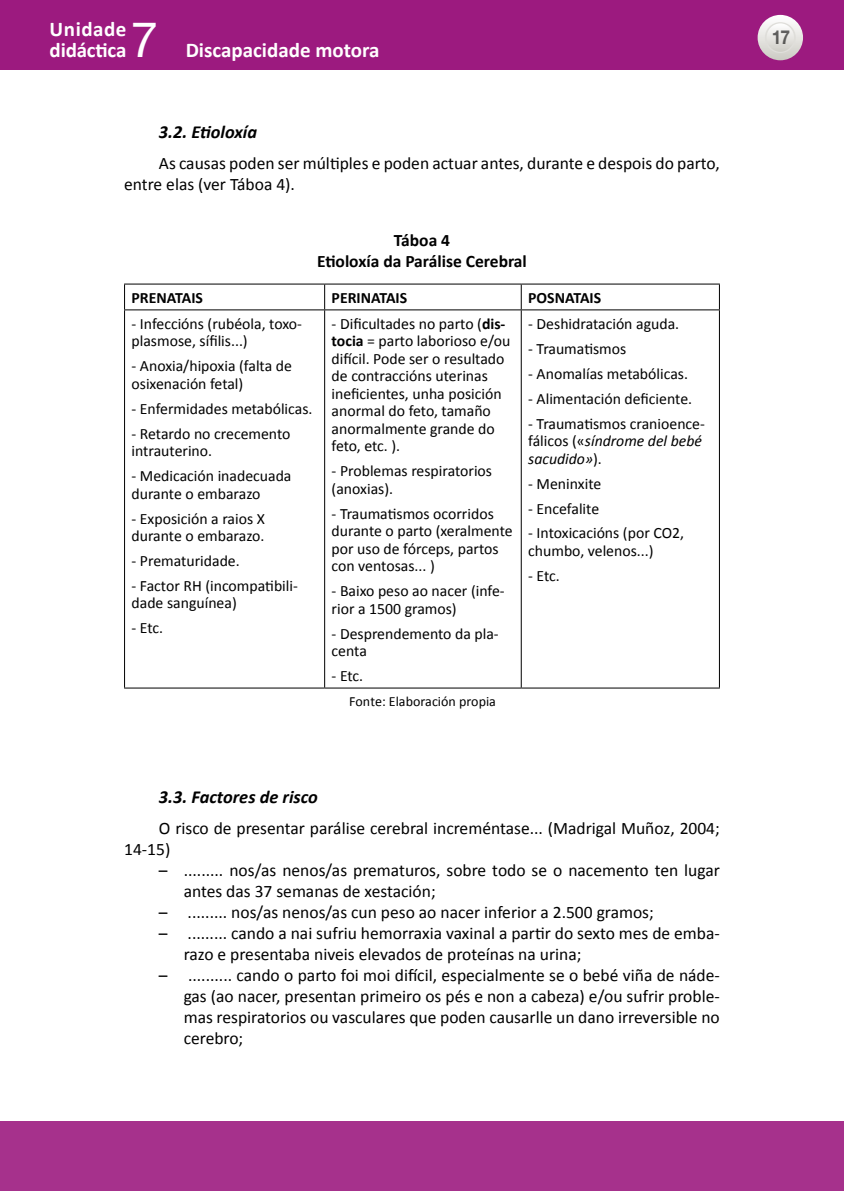
<style>
.page{position:relative;width:844px;height:1191px;background:#fff}
.page>*{position:absolute;margin:0;border:0;box-sizing:border-box;transform-origin:0 0}
.t1{font:49px "Helvetica Neue LT Std";color:#fff}
.t2{font:700 21px/21px "Calibri";color:#fff}
.t3{font:700 19.25px "Helvetica Neue LT Std";color:#000;scale:.9 1}
.t4{font:italic 700 18.38px "Calibri";color:#000}
.t5{font:17.5px/21px "Calibri";color:#000}
.t6{font:700 17.5px/21px "Calibri";color:#000;text-align:center}
.t7{font:15.75px/17.5px "Calibri";color:#000}
.t8{font:700 15.75px "Calibri";color:#000}
.t9{font:14px "Calibri";color:#000}
.s1{font-weight:700}
.s2{font-style:italic}
</style>
<div class="page">
<div style="left:0;top:0;width:843px;height:69px;background:#9c1a7f"></div>
<svg style="left:757px;top:15px;width:45px;height:45px"></svg>
<svg style="left:765px;top:23px;width:29px;height:29px"></svg>
<div style="left:764px;top:22px;width:31px;height:31px;border:1px solid #dfdeda;border-radius:50%"></div>
<div style="left:0;top:1121px;width:843px;height:70px;background:#a6318c"></div>
<hr style="left:124px;top:284px;width:200px;height:1px;background:#000">
<svg style="left:124px;top:284px;width:1px;height:25px"></svg>
<hr style="left:324px;top:284px;width:197px;height:1px;background:#000">
<svg style="left:324px;top:284px;width:1px;height:25px"></svg>
<hr style="left:521px;top:284px;width:198px;height:1px;background:#000">
<svg style="left:520px;top:284px;width:1px;height:25px"></svg>
<svg style="left:718px;top:284px;width:1px;height:25px"></svg>
<hr style="left:124px;top:309px;width:200px;height:1px;background:#000">
<hr style="left:124px;top:310px;width:1px;height:377px;background:#000">
<hr style="left:324px;top:309px;width:197px;height:1px;background:#000">
<hr style="left:324px;top:310px;width:1px;height:377px;background:#000">
<hr style="left:521px;top:309px;width:198px;height:1px;background:#000">
<hr style="left:520px;top:310px;width:1px;height:377px;background:#000">
<hr style="left:718px;top:310px;width:1px;height:377px;background:#000">
<hr style="left:124px;top:687px;width:200px;height:1px;background:#000">
<hr style="left:324px;top:687px;width:197px;height:1px;background:#000">
<hr style="left:521px;top:687px;width:198px;height:1px;background:#000">
<h2 class="t2" style="left:50px;top:18px;width:78px">Unidade didáctica</h2>
<h1 class="t1" style="left:131px;top:11px;width:29px">7</h1>
<p class="t3" style="left:770px;top:26px;width:23px">17</p>
<h2 class="t2" style="left:186px;top:39px;width:195px">Discapacidade motora</h2>
<p class="t4" style="left:159px;top:120px;width:100px">3.2. Etioloxía</p>
<p class="t5" style="left:124px;top:152px;width:597px;text-indent:35px">As causas poden ser múltiples e poden actuar antes, durante e despois do parto, entre elas (ver Táboa 4).</p>
<p class="t6" style="left:317px;top:229px;width:211px">Táboa 4<br>Etioloxía da Parálise Cerebral</p>
<p class="t8" style="left:131px;top:286px;width:73px">PRENATAIS</p>
<p class="t8" style="left:331px;top:286px;width:77px">PERINATAIS</p>
<p class="t8" style="left:528px;top:286px;width:74px">POSNATAIS</p>
<p class="t7" style="left:131px;top:314px;width:172px">- Infeccións (rubéola, toxo&shy;plasmose, sífilis...)</p>
<p class="t7" style="left:131px;top:356px;width:162px">- Anoxia/hipoxia (falta de osixenación fetal)</p>
<p class="t7" style="left:131px;top:399px;width:182px">- Enfermidades metabólicas.</p>
<p class="t7" style="left:131px;top:424px;width:160px">- Retardo no crecemento intrauterino.</p>
<p class="t7" style="left:131px;top:466px;width:161px">- Medicación inadecuada durante o embarazo</p>
<p class="t7" style="left:131px;top:509px;width:135px">- Exposición a raios X durante o embarazo.</p>
<p class="t7" style="left:131px;top:551px;width:110px">- Prematuridade.</p>
<p class="t7" style="left:131px;top:576px;width:168px">- Factor RH (incompatibili&shy;dade sanguínea)</p>
<p class="t7" style="left:131px;top:618px;width:33px">- Etc.</p>
<p class="t7" style="left:331px;top:314px;width:180px">- Dificultades no parto (<span class="s1">dis&shy;tocia</span> = parto laborioso e/ou difícil. Pode ser o resultado de contraccións uterinas ineficientes, unha posición anormal do feto, tamaño anormalmente grande do feto, etc. ).</p>
<p class="t7" style="left:331px;top:461px;width:162px">- Problemas respiratorios (anoxias).</p>
<p class="t7" style="left:331px;top:504px;width:182px">- Traumatismos ocorridos durante o parto (xeralmente por uso de fórceps, partos con ventosas... )</p>
<p class="t7" style="left:331px;top:581px;width:174px">- Baixo peso ao nacer (infe&shy;rior a 1500 gramos)</p>
<p class="t7" style="left:331px;top:624px;width:169px">- Desprendemento da pla&shy;centa</p>
<p class="t7" style="left:331px;top:666px;width:33px">- Etc.</p>
<p class="t7" style="left:528px;top:314px;width:152px">- Deshidratación aguda.</p>
<p class="t7" style="left:528px;top:339px;width:100px">- Traumatismos</p>
<p class="t7" style="left:528px;top:364px;width:161px">- Anomalías metabólicas.</p>
<p class="t7" style="left:528px;top:389px;width:165px">- Alimentación deficiente.</p>
<p class="t7" style="left:528px;top:414px;width:178px">- Traumatismos cranioence&shy;fálicos («<span class="s2">síndrome del bebé sacudido»</span>).</p>
<p class="t7" style="left:528px;top:474px;width:75px">- Meninxite</p>
<p class="t7" style="left:528px;top:499px;width:72px">- Encefalite</p>
<p class="t7" style="left:528px;top:524px;width:157px">- Intoxicacións (por CO2, chumbo, velenos...)</p>
<p class="t7" style="left:528px;top:566px;width:33px">- Etc.</p>
<p class="t9" style="left:349px;top:693px;width:148px">Fonte: Elaboración propia</p>
<p class="t4" style="left:159px;top:785px;width:160px">3.3. Factores de risco</p>
<p class="t5" style="left:124px;top:816px;width:597px;text-indent:35px">O risco de presentar parálise cerebral increméntase... (Madrigal Muñoz, 2004;<br>14-15)</p>
<p class="t5" style="left:184px;top:859px;width:537px;text-indent:-25px">– ......... nos/as nenos/as prematuros, sobre todo se o nacemento ten lugar antes das 37 semanas de xestación;</p>
<p class="t5" style="left:159px;top:901px;width:496px">– ......... nos/as nenos/as cun peso ao nacer inferior a 2.500 gramos;</p>
<p class="t5" style="left:184px;top:922px;width:537px;text-indent:-25px">– ......... cando a nai sufriu hemorraxia vaxinal a partir do sexto mes de emba&shy;razo e presentaba niveis elevados de proteínas na urina;</p>
<p class="t5" style="left:184px;top:964px;width:537px;text-align:justify;text-indent:-25px">– .......... cando o parto foi moi difícil, especialmente se o bebé viña de náde&shy;gas (ao nacer, presentan primeiro os pés e non a cabeza) e/ou sufrir proble&shy;mas respiratorios ou vasculares que poden causarlle un dano irreversible no cerebro;</p>
</div>
